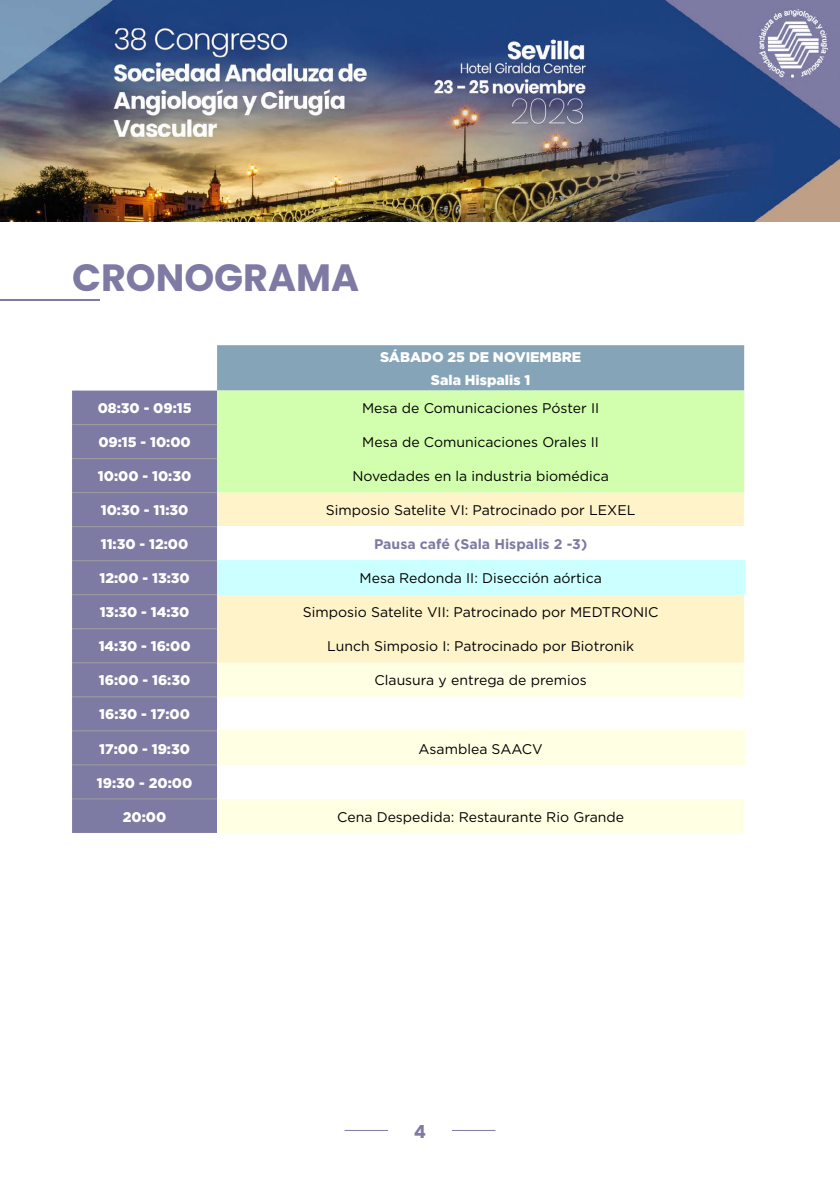
<style>
.page{position:relative;width:840px;height:1191px;background:#fff}
.page>*{position:absolute;margin:0;border:0;box-sizing:border-box;transform-origin:0 0}
.t1{font:700 38px "Poppins";color:#7e7aa4}
.t2{font:700 18px "Poppins";color:#7e7aa4}
.t3{font:14px "Gotham";color:#000}
.t4{font:900 14px/22.6px "Gotham";color:#fff;text-align:center}
.t5{font:700 14px "Gotham";color:#7d7aa3}
</style>
<div class="page">
<img style="left:0;top:0;width:839px;height:221px">
<hr style="left:344px;top:1130px;width:44px;height:1px;background:#7e7aa4">
<hr style="left:451px;top:1130px;width:44px;height:1px;background:#7e7aa4">
<hr style="left:0;top:299px;width:99px;height:1px;background:#7e7aa4">
<div style="left:217px;top:345px;width:526px;height:45px;background:#86a4b7"></div>
<div style="left:72px;top:390px;width:145px;height:443px;background:#7d7aa3"></div>
<div style="left:217px;top:390px;width:526px;height:102px;background:#d1ffad"></div>
<div style="left:217px;top:492px;width:526px;height:171px;background:#fff3ca"></div>
<div style="left:217px;top:526px;width:526px;height:35px;background:#fff"></div>
<div style="left:217px;top:561px;width:526px;height:34px;background:#cff"></div>
<div style="left:217px;top:663px;width:526px;height:170px;background:#ffffe4"></div>
<svg style="left:217px;top:697px;width:526px;height:102px"></svg>
<div style="left:217px;top:731px;width:526px;height:34px;background:#ffffe4"></div>
<hr style="left:72px;top:424px;width:145px;height:1px;background:#a0a09f">
<hr style="left:72px;top:458px;width:145px;height:1px;background:#a0a09f">
<hr style="left:72px;top:492px;width:145px;height:1px;background:#a0a09f">
<hr style="left:72px;top:526px;width:145px;height:1px;background:#a0a09f">
<hr style="left:72px;top:560px;width:145px;height:1px;background:#a0a09f">
<hr style="left:72px;top:594px;width:145px;height:1px;background:#a0a09f">
<hr style="left:72px;top:628px;width:145px;height:1px;background:#a0a09f">
<hr style="left:72px;top:662px;width:145px;height:1px;background:#a0a09f">
<hr style="left:72px;top:696px;width:145px;height:1px;background:#a0a09f">
<hr style="left:72px;top:730px;width:145px;height:1px;background:#a0a09f">
<hr style="left:72px;top:764px;width:145px;height:1px;background:#a0a09f">
<hr style="left:72px;top:798px;width:145px;height:1px;background:#a0a09f">
<h1 class="t1" style="left:72px;top:255px;width:288px">CRONOGRAMA</h1>
<p class="t4" style="left:380px;top:346px;width:202px">SÁBADO 25 DE NOVIEMBRE<br>Sala Hispalis 1</p>
<p class="t4" style="left:98px;top:396px;width:95px">08:30 - 09:15</p>
<p class="t3" style="left:362px;top:399px;width:238px">Mesa de Comunicaciones Póster II</p>
<p class="t4" style="left:98px;top:431px;width:94px">09:15 - 10:00</p>
<p class="t3" style="left:362px;top:433px;width:238px">Mesa de Comunicaciones Orales II</p>
<p class="t4" style="left:98px;top:465px;width:95px">10:00 - 10:30</p>
<p class="t3" style="left:352px;top:467px;width:258px">Novedades en la industria biomédica</p>
<p class="t4" style="left:101px;top:499px;width:89px">10:30 - 11:30</p>
<p class="t3" style="left:325px;top:501px;width:311px">Simposio Satelite VI: Patrocinado por LEXEL</p>
<p class="t4" style="left:101px;top:533px;width:89px">11:30 - 12:00</p>
<p class="t5" style="left:374px;top:535px;width:214px">Pausa café (Sala Hispalis 2 -3)</p>
<p class="t4" style="left:99px;top:567px;width:92px">12:00 - 13:30</p>
<p class="t3" style="left:359px;top:569px;width:243px">Mesa Redonda II: Disección aórtica</p>
<p class="t4" style="left:100px;top:601px;width:91px">13:30 - 14:30</p>
<p class="t3" style="left:302px;top:603px;width:357px">Simposio Satelite VII: Patrocinado por MEDTRONIC</p>
<p class="t4" style="left:99px;top:635px;width:93px">14:30 - 16:00</p>
<p class="t3" style="left:327px;top:637px;width:308px">Lunch Simposio I: Patrocinado por Biotronik</p>
<p class="t4" style="left:99px;top:669px;width:93px">16:00 - 16:30</p>
<p class="t3" style="left:374px;top:671px;width:213px">Clausura y entrega de premios</p>
<p class="t4" style="left:99px;top:703px;width:92px">16:30 - 17:00</p>
<p class="t4" style="left:99px;top:737px;width:92px">17:00 - 19:30</p>
<p class="t3" style="left:418px;top:739px;width:126px">Asamblea SAACV</p>
<p class="t4" style="left:97px;top:771px;width:97px">19:30 - 20:00</p>
<p class="t4" style="left:123px;top:805px;width:45px">20:00</p>
<p class="t3" style="left:337px;top:807px;width:288px">Cena Despedida: Restaurante Rio Grande</p>
<p class="t2" style="left:413px;top:1121px;width:14px">4</p>
</div>
